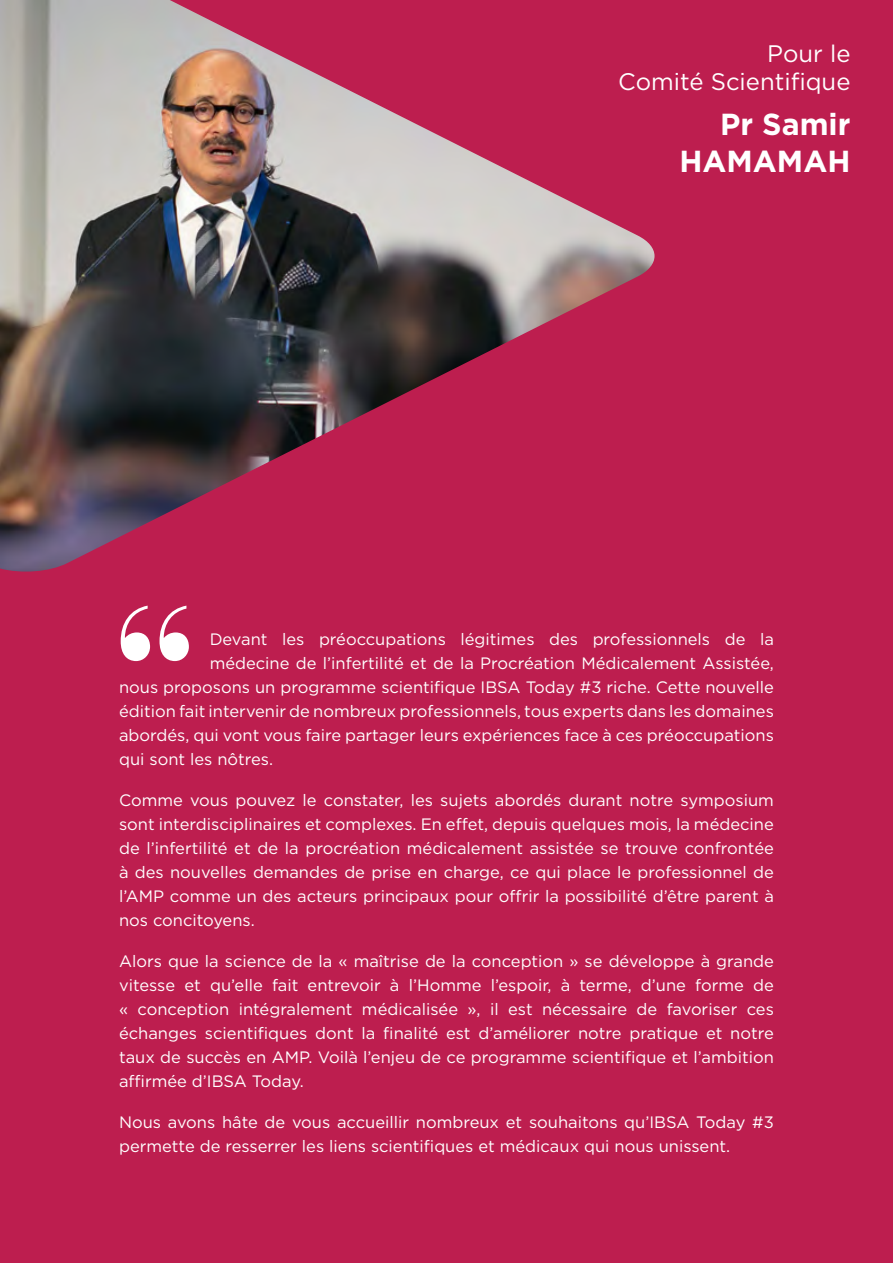
<style>
.page{position:relative;width:893px;height:1263px;background:#bd1e4f}
.page>*{position:absolute;margin:0;border:0;box-sizing:border-box;transform-origin:0 0}
.t1{font:700 30.45px/36.5px "Gotham";color:#fff;text-align:right}
.t2{font:23.85px/28.7px "Gotham";color:#fff;text-align:right}
.t3{font:16.5px/24px "Gotham";color:#fff;text-align:justify}
</style>
<div class="page">
<img style="left:0;top:0;width:654px;height:572px">
<svg style="left:121px;top:606px;width:68px;height:55px"></svg>
<h2 class="t2" style="left:618px;top:38px;width:234px">Pour le<br>Comité Scientifique</h2>
<h1 class="t1" style="left:679px;top:106px;width:172px">Pr Samir<br>HAMAMAH</h1>
<p class="t3" style="left:210px;top:626px;width:566px">Devant les préoccupations légitimes des professionnels de la</p>
<p class="t3" style="left:210px;top:650px;width:566px">médecine de l’infertilité et de la Procréation Médicalement Assistée,</p>
<p class="t3" style="left:119px;top:674px;width:656px">nous proposons un programme scientifique IBSA Today #3 riche. Cette nouvelle</p>
<p class="t3" style="left:119px;top:698px;width:656px">édition fait intervenir de nombreux professionnels, tous experts dans les domaines</p>
<p class="t3" style="left:119px;top:722px;width:656px">abordés, qui vont vous faire partager leurs expériences face à ces préoccupations</p>
<p class="t3" style="left:119px;top:746px;width:156px">qui sont les nôtres.</p>
<p class="t3" style="left:119px;top:787px;width:656px">Comme vous pouvez le constater, les sujets abordés durant notre symposium sont interdisciplinaires et complexes. En effet, depuis quelques mois, la médecine de l’infertilité et de la procréation médicalement assistée se trouve confrontée à des nouvelles demandes de prise en charge, ce qui place le professionnel de l’AMP comme un des acteurs principaux pour offrir la possibilité d’être parent à nos concitoyens.</p>
<p class="t3" style="left:119px;top:949px;width:656px">Alors que la science de la « maîtrise de la conception » se développe à grande vitesse et qu’elle fait entrevoir à l’Homme l’espoir, à terme, d’une forme de « conception intégralement médicalisée », il est nécessaire de favoriser ces échanges scientifiques dont la finalité est d’améliorer notre pratique et notre taux de succès en AMP. Voilà l’enjeu de ce programme scientifique et l’ambition affirmée d’IBSA Today.</p>
<p class="t3" style="left:119px;top:1110px;width:656px">Nous avons hâte de vous accueillir nombreux et souhaitons qu’IBSA Today #3 permette de resserrer les liens scientifiques et médicaux qui nous unissent.</p>
</div>
